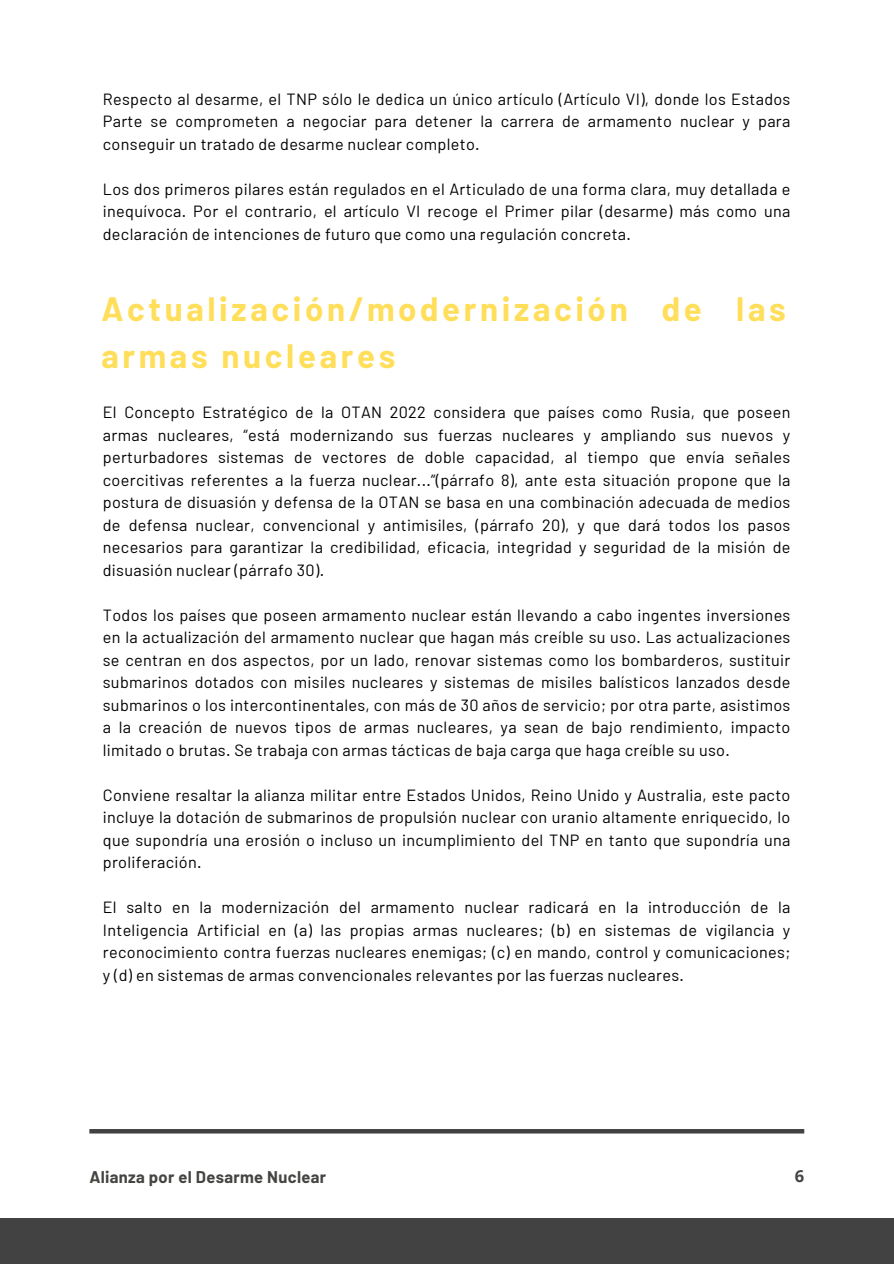
<style>
.page{position:relative;width:894px;height:1264px;background:#fff}
.page>*{position:absolute;margin:0;border:0;box-sizing:border-box;transform-origin:0 0}
.t1{font:700 33px/46.2px "Barlow";letter-spacing:.11em;color:#ffde59}
.t2{font:700 16.5px "Barlow";letter-spacing:.02em;color:#444440}
.t3{font:700 16.5px "Open Sans";color:#444440}
.t4{font:16.2px/22.5px "Barlow";letter-spacing:.02em;color:#000;text-align:justify}
</style>
<div class="page">
<div style="left:0;top:1218px;width:893px;height:45px;background:#434242"></div>
<div style="left:89px;top:1128px;width:715px;height:5px;background:#434242"></div>
<p class="t4" style="left:103px;top:87px;width:689px">Respecto al desarme, el TNP sólo le dedica un único artículo (Artículo VI), donde los Estados Parte se comprometen a negociar para detener la carrera de armamento nuclear y para conseguir un tratado de desarme nuclear completo.</p>
<p class="t4" style="left:103px;top:177px;width:689px">Los dos primeros pilares están regulados en el Articulado de una forma clara, muy detallada e inequívoca. Por el contrario, el artículo VI recoge el Primer pilar (desarme) más como una declaración de intenciones de futuro que como una regulación concreta.</p>
<h1 class="t1" style="left:101px;top:286px;width:685px">Actualización/modernización de las armas nucleares</h1>
<p class="t4" style="left:103px;top:400px;width:689px">El Concepto Estratégico de la OTAN 2022 considera que países como Rusia, que poseen armas nucleares, “está modernizando sus fuerzas nucleares y ampliando sus nuevos y perturbadores sistemas de vectores de doble capacidad, al tiempo que envía señales coercitivas referentes a la fuerza nuclear...”(párrafo 8), ante esta situación propone que la postura de disuasión y defensa de la OTAN se basa en una combinación adecuada de medios de defensa nuclear, convencional y antimisiles, (párrafo 20), y que dará todos los pasos necesarios para garantizar la credibilidad, eficacia, integridad y seguridad de la misión de disuasión nuclear (párrafo 30).</p>
<p class="t4" style="left:103px;top:603px;width:689px">Todos los países que poseen armamento nuclear están llevando a cabo ingentes inversiones en la actualización del armamento nuclear que hagan más creíble su uso. Las actualizaciones se centran en dos aspectos, por un lado, renovar sistemas como los bombarderos, sustituir submarinos dotados con misiles nucleares y sistemas de misiles balísticos lanzados desde submarinos o los intercontinentales, con más de 30 años de servicio; por otra parte, asistimos a la creación de nuevos tipos de armas nucleares, ya sean de bajo rendimiento, impacto limitado o brutas. Se trabaja con armas tácticas de baja carga que haga creíble su uso.</p>
<p class="t4" style="left:103px;top:783px;width:689px">Conviene resaltar la alianza militar entre Estados Unidos, Reino Unido y Australia, este pacto incluye la dotación de submarinos de propulsión nuclear con uranio altamente enriquecido, lo que supondría una erosión o incluso un incumplimiento del TNP en tanto que supondría una proliferación.</p>
<p class="t4" style="left:103px;top:895px;width:689px">El salto en la modernización del armamento nuclear radicará en la introducción de la Inteligencia Artificial en (a) las propias armas nucleares; (b) en sistemas de vigilancia y reconocimiento contra fuerzas nucleares enemigas; (c) en mando, control y comunicaciones; y (d) en sistemas de armas convencionales relevantes por las fuerzas nucleares.</p>
<p class="t2" style="left:89px;top:1166px;width:238px">Alianza por el Desarme Nuclear</p>
<p class="t3" style="left:794px;top:1164px;width:11px">6</p>
</div>
